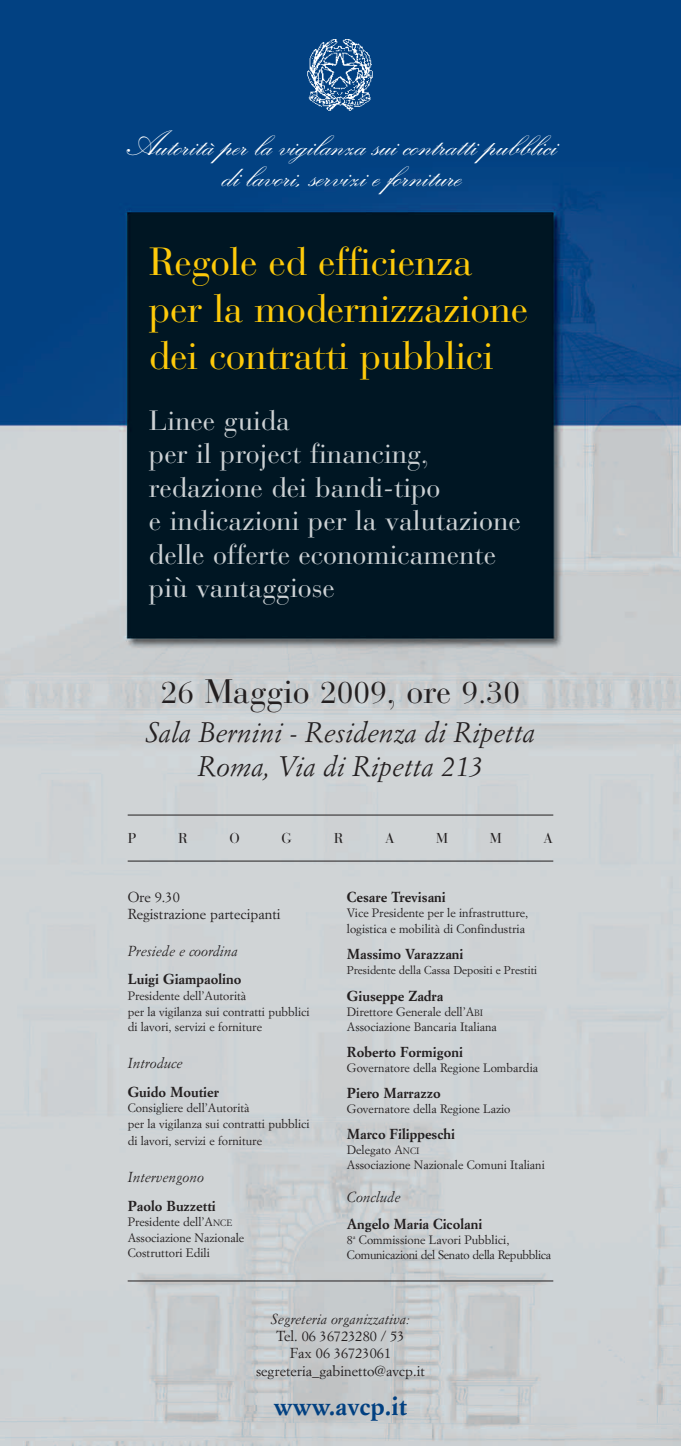
<style>
.page{position:relative;width:681px;height:1446px;background:#fff}
.page>*{position:absolute;margin:0;border:0;box-sizing:border-box;transform-origin:0 0}
.t1{font:39px/47px "Bauer Bodoni";letter-spacing:-.01em;color:#feca0a}
.t2{font:700 35.1px/30.9px "Kuenstler Script Two";color:#fff;text-align:center}
.t3{font:30px "Bauer Bodoni";color:#231f20}
.t4{font:27.75px/33.5px "Bauer Bodoni";color:#ccd1d4}
.t5{font:italic 27.75px/33.8px "Simoncini Garamond";color:#231f20;text-align:center}
.t6{font:700 26.25px "Simoncini Garamond";color:#014081}
.t7{font:700 14.25px "Simoncini Garamond";color:#231f20}
.t8{font:14.25px/17.1px "Simoncini Garamond";color:#231f20;text-align:center}
.t9{font:italic 14.25px "Simoncini Garamond";color:#231f20}
.t10{font:14.25px "Bauer Bodoni";color:#231f20}
.t11{font:12px/15.5px "Simoncini Garamond";color:#231f20}
.t12{font:12px/15px "Simoncini Garamond";letter-spacing:-.025em;color:#231f20}
.t13{font:11.25px "Simoncini Garamond";color:#231f20}
.s1{font-size:33.75px}
.s2{font-size:9px}
</style>
<div class="page">
<img style="left:0;top:0;width:680px;height:1446px">
<hr style="left:128px;top:814px;width:425px;height:1px;background:#231f20">
<hr style="left:128px;top:1280px;width:425px;height:1px;background:#231f20">
<img style="left:306px;top:37px;width:68px;height:75px">
<hr style="left:128px;top:861px;width:425px;height:1px;background:#231f20">
<h2 class="t2" style="left:125px;top:131px;width:431px">Autorità per la vigilanza sui contratti pubblici di lavori, servizi e forniture</h2>
<h1 class="t1" style="left:149px;top:242px;width:380px">Regole ed efficienza per la modernizzazione dei contratti pubblici</h1>
<h3 class="t4" style="left:149px;top:407px;width:373px">Linee guida<br>per il project financing, redazione dei bandi-tipo<br>e indicazioni per la valutazione delle offerte economicamente più vantaggiose</h3>
<h3 class="t3" style="left:161px;top:681px;width:360px">26 <span class="s1">Maggio</span> 2009<span class="s1">, ore</span> 9.30</h3>
<h3 class="t5" style="left:146px;top:718px;width:390px">Sala Bernini - Residenza di Ripetta<br>Roma, Via di Ripetta 213</h3>
<p class="t10" style="left:128px;top:833px;width:10px">P</p>
<p class="t10" style="left:178px;top:833px;width:11px">R</p>
<p class="t10" style="left:229px;top:833px;width:12px">O</p>
<p class="t10" style="left:281px;top:833px;width:12px">G</p>
<p class="t10" style="left:333px;top:833px;width:11px">R</p>
<p class="t10" style="left:385px;top:833px;width:11px">A</p>
<p class="t10" style="left:436px;top:833px;width:13px">M</p>
<p class="t10" style="left:489px;top:833px;width:13px">M</p>
<p class="t10" style="left:543px;top:833px;width:11px">A</p>
<p class="t8" style="left:128px;top:889px;width:154px;text-align:left">Ore 9.30<br>Registrazione partecipanti</p>
<p class="t9" style="left:128px;top:944px;width:112px">Presiede e coordina</p>
<p class="t7" style="left:128px;top:973px;width:115px">Luigi Giampaolino</p>
<p class="t11" style="left:128px;top:989px;width:183px">Presidente dell’Autorità<br>per la vigilanza sui contratti pubblici di lavori, servizi e forniture</p>
<p class="t9" style="left:128px;top:1057px;width:56px">Introduce</p>
<p class="t7" style="left:128px;top:1086px;width:93px">Guido Moutier</p>
<p class="t11" style="left:128px;top:1101px;width:183px">Consigliere dell’Autorità<br>per la vigilanza sui contratti pubblici</p>
<p class="t11" style="left:128px;top:1134px;width:136px">di lavori, servizi e forniture</p>
<p class="t9" style="left:128px;top:1171px;width:78px">Intervengono</p>
<p class="t7" style="left:128px;top:1200px;width:90px">Paolo Buzzetti</p>
<p class="t11" style="left:128px;top:1215px;width:118px">Presidente dell’A<span class="s2">NCE<br></span>Associazione Nazionale<br>Costruttori Edili</p>
<p class="t7" style="left:347px;top:890px;width:100px">Cesare Trevisani</p>
<p class="t11" style="left:347px;top:905px;width:183px;line-height:16.5px">Vice Presidente per le infrastrutture, logistica e mobilità di Confindustria</p>
<p class="t7" style="left:347px;top:948px;width:118px">Massimo Varazzani</p>
<p class="t13" style="left:347px;top:965px;width:192px">Presidente della Cassa Depositi e Prestiti</p>
<p class="t7" style="left:347px;top:989px;width:98px">Giuseppe Zadra</p>
<p class="t11" style="left:347px;top:1005px;width:151px;line-height:15px">Direttore Generale dell’A<span class="s2">BI<br></span>Associazione Bancaria Italiana</p>
<p class="t7" style="left:347px;top:1046px;width:118px">Roberto Formigoni</p>
<p class="t11" style="left:347px;top:1061px;width:193px">Governatore della Regione Lombardia</p>
<p class="t7" style="left:347px;top:1087px;width:95px">Piero Marrazzo</p>
<p class="t11" style="left:347px;top:1102px;width:165px">Governatore della Regione Lazio</p>
<p class="t7" style="left:347px;top:1128px;width:110px">Marco Filippeschi</p>
<p class="t11" style="left:347px;top:1143px;width:199px;line-height:15px">Delegato A<span class="s2">NCI<br></span>Associazione Nazionale Comuni Italiani</p>
<p class="t9" style="left:347px;top:1191px;width:55px">Conclude</p>
<p class="t7" style="left:347px;top:1217px;width:137px">Angelo Maria Cicolani</p>
<p class="t12" style="left:347px;top:1233px;width:206px">8<sup>a</sup> Commissione Lavori Pubblici,<br>Comunicazioni del Senato della Repubblica</p>
<p class="t9" style="left:271px;top:1313px;width:140px">Segreteria organizzativa:</p>
<p class="t8" style="left:256px;top:1329px;width:170px">Tel. 06 36723280 / 53<br>Fax 06 36723061 segreteria_gabinetto@avcp.it</p>
<h3 class="t6" style="left:274px;top:1394px;width:134px">www.avcp.it</h3>
</div>
